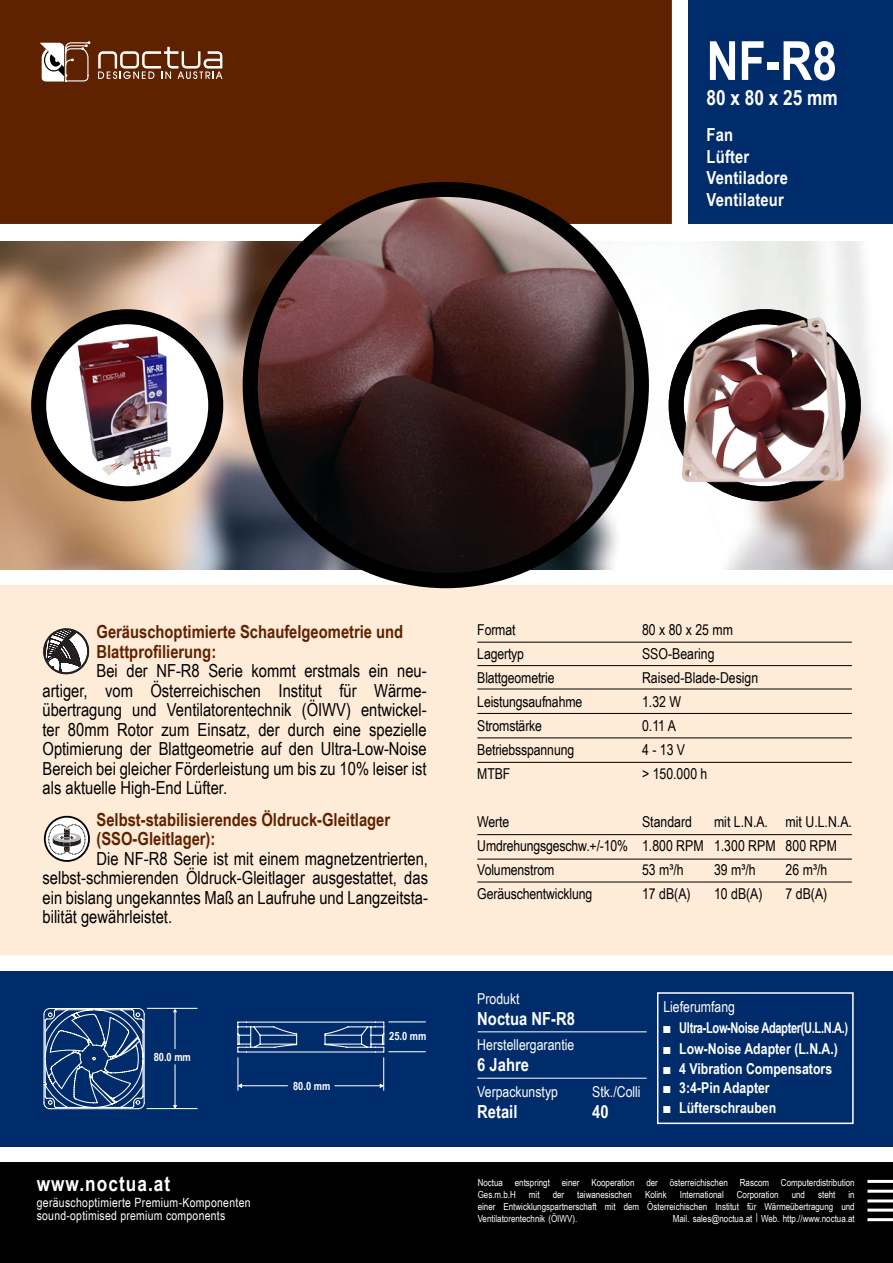
<style>
.page{position:relative;width:893px;height:1263px;background:#fff}
.page>*{position:absolute;margin:0;border:0;box-sizing:border-box;transform-origin:0 0}
.t1{font:700 54px "Arial Narrow";color:#fff}
.t2{font:700 21px "Arial Narrow";letter-spacing:.05em;color:#fff}
.t3{font:18px/19.5px "Arial Narrow";color:#000;text-align:justify}
.t4{font:700 18px/19.5px "Arial Narrow";color:#5f2200}
.t5{font:700 18px "Arial Narrow";letter-spacing:.01em;color:#fff}
.t6{font:15px "Arial Narrow";letter-spacing:-.01em;color:#000}
.t7{font:700 15px "Arial Narrow";color:#fff}
.t8{font:15px "Arial Narrow";color:#fff}
.t9{font:700 15px "Arial Narrow";letter-spacing:-.025em;color:#fff}
.t10{font:12.75px "Arial Narrow";letter-spacing:.025em;color:#fff}
.t11{font:700 11.4px "Arial Narrow";color:#fff}
.t12{font:9.75px "Arial Narrow";color:#fff}
</style>
<div class="page">
<div style="left:0;top:585px;width:893px;height:370px;background:#feebd8"></div>
<img style="left:0;top:241px;width:893px;height:328px">
<div style="left:0;top:971px;width:893px;height:175px;background:#002c6b"></div>
<div style="left:0;top:1162px;width:893px;height:101px;background:#000"></div>
<hr style="left:867px;top:1180px;width:26px;height:3px;background:#fff">
<hr style="left:867px;top:1190px;width:26px;height:3px;background:#fff">
<hr style="left:867px;top:1199px;width:26px;height:3px;background:#fff">
<hr style="left:867px;top:1218px;width:26px;height:3px;background:#fff">
<hr style="left:867px;top:1208px;width:26px;height:3px;background:#fff">
<div style="left:0;top:0;width:672px;height:224px;background:#5f2200"></div>
<svg style="left:98px;top:47px;width:125px;height:32px;background:#885b42"></svg>
<svg style="left:40px;top:41px;width:51px;height:41px"></svg>
<div style="left:689px;top:0;width:204px;height:224px;background:#002c6b"></div>
<svg style="left:39px;top:317px;width:177px;height:177px"></svg>
<div style="left:31px;top:309px;width:192px;height:192px;border:15px solid #000;border-radius:50%"></div>
<div style="left:669px;top:309px;width:192px;height:192px;border:15px solid #000;border-radius:50%"></div>
<hr style="left:478px;top:1031px;width:169px;height:1px;background:#fff">
<hr style="left:477px;top:1078px;width:170px;height:1px;background:#fff">
<hr style="left:477px;top:642px;width:375px;height:1px;background:#000">
<hr style="left:477px;top:665px;width:375px;height:1px;background:#000">
<hr style="left:477px;top:689px;width:375px;height:1px;background:#000">
<hr style="left:477px;top:713px;width:375px;height:1px;background:#000">
<hr style="left:477px;top:737px;width:375px;height:1px;background:#000">
<hr style="left:477px;top:762px;width:375px;height:1px;background:#000">
<hr style="left:477px;top:834px;width:375px;height:1px;background:#000">
<hr style="left:477px;top:859px;width:375px;height:1px;background:#000">
<hr style="left:477px;top:882px;width:375px;height:1px;background:#000">
<div style="left:657px;top:992px;width:197px;height:132px;border:2px solid #fff"></div>
<svg style="left:237px;top:1021px;width:148px;height:32px"></svg>
<hr style="left:237px;top:1057px;width:1px;height:33px;background:#fff">
<hr style="left:383px;top:1057px;width:1px;height:33px;background:#fff">
<hr style="left:335px;top:1085px;width:45px;height:1px;background:#fff">
<svg style="left:380px;top:1083px;width:4px;height:5px"></svg>
<hr style="left:242px;top:1085px;width:45px;height:1px;background:#fff">
<svg style="left:237px;top:1083px;width:5px;height:5px"></svg>
<hr style="left:388px;top:1021px;width:38px;height:1px;background:#fff">
<hr style="left:388px;top:1051px;width:38px;height:1px;background:#fff">
<svg style="left:43px;top:1008px;width:102px;height:102px"></svg>
<hr style="left:174px;top:1012px;width:2px;height:37px;background:#fff">
<hr style="left:147px;top:1108px;width:50px;height:1px;background:#fff">
<hr style="left:147px;top:1008px;width:50px;height:1px;background:#fff">
<hr style="left:175px;top:1065px;width:1px;height:40px;background:#fff">
<svg style="left:173px;top:1105px;width:4px;height:4px"></svg>
<svg style="left:45px;top:817px;width:44px;height:44px;background:#bebab7"></svg>
<svg style="left:43px;top:628px;width:46px;height:46px"></svg>
<div style="left:43px;top:628px;width:46px;height:46px;border:2px solid #231f20;border-radius:50%"></div>
<img style="left:250px;top:189px;width:384px;height:384px">
<div style="left:243px;top:182px;width:406px;height:406px;border:15px solid #000;border-radius:50%"></div>
<img style="left:72px;top:331px;width:105px;height:148px">
<img style="left:675px;top:310px;width:180px;height:179px">
<p class="t1" style="left:707px;top:20px;width:132px">NF-R8</p>
<p class="t2" style="left:707px;top:82px;width:133px">80 x 80 x 25 mm</p>
<p class="t5" style="left:707px;top:121px;width:28px">Fan</p>
<p class="t5" style="left:707px;top:143px;width:44px">Lüfter</p>
<p class="t5" style="left:707px;top:164px;width:83px">Ventiladore</p>
<p class="t5" style="left:707px;top:186px;width:79px">Ventilateur</p>
<p class="t4" style="left:97px;top:621px;width:308px">Geräuschoptimierte Schaufelgeometrie und<br>Blattprofilierung:</p>
<p class="t3" style="left:43px;top:660px;width:386px;text-indent:54px">Bei der NF-R8 Serie kommt erstmals ein neu&shy;artiger, vom Österreichischen Institut für Wärme&shy;übertragung und Ventilatorentechnik (ÖIWV) entwickel&shy;ter 80mm Rotor zum Einsatz, der durch eine spezielle Optimierung der Blattgeometrie auf den Ultra-Low-Noise Bereich bei gleicher Förderleistung um bis zu 10% leiser ist als aktuelle High-End Lüfter.</p>
<p class="t4" style="left:97px;top:809px;width:295px">Selbst-stabilisierendes Öldruck-Gleitlager (SSO-Gleitlager):</p>
<p class="t3" style="left:43px;top:848px;width:387px;text-indent:54px">Die NF-R8 Serie ist mit einem magnetzentrierten, selbst-schmierenden Öldruck-Gleitlager ausgestattet, das ein bislang ungekanntes Maß an Laufruhe und Langzeitsta&shy;bilität gewährleistet.</p>
<p class="t11" style="left:154px;top:1048px;width:39px">80.0 mm</p>
<p class="t2" style="left:37px;top:1168px;width:135px">www.noctua.at</p>
<p class="t10" style="left:37px;top:1193px;width:216px">geräuschoptimierte Premium-Komponenten</p>
<p class="t10" style="left:37px;top:1206px;width:190px">sound-optimised premium components</p>
<p class="t11" style="left:293px;top:1077px;width:39px">80.0 mm</p>
<p class="t11" style="left:389px;top:1027px;width:39px">25.0 mm</p>
<p class="t6" style="left:477px;top:619px;width:40px">Format</p>
<p class="t6" style="left:477px;top:643px;width:48px">Lagertyp</p>
<p class="t6" style="left:477px;top:667px;width:79px">Blattgeometrie</p>
<p class="t6" style="left:477px;top:691px;width:106px">Leistungsaufnahme</p>
<p class="t6" style="left:477px;top:715px;width:66px">Stromstärke</p>
<p class="t6" style="left:477px;top:739px;width:98px">Betriebsspannung</p>
<p class="t6" style="left:477px;top:763px;width:35px">MTBF</p>
<p class="t6" style="left:477px;top:811px;width:33px">Werte</p>
<p class="t6" style="left:477px;top:835px;width:152px">Umdrehungsgeschw.+/-10%</p>
<p class="t6" style="left:477px;top:859px;width:78px">Volumenstrom</p>
<p class="t6" style="left:477px;top:883px;width:116px">Geräuschentwicklung</p>
<p class="t6" style="left:642px;top:619px;width:92px">80 x 80 x 25 mm</p>
<p class="t6" style="left:642px;top:643px;width:74px">SSO-Bearing</p>
<p class="t6" style="left:642px;top:667px;width:118px">Raised-Blade-Design</p>
<p class="t6" style="left:642px;top:691px;width:40px">1.32 W</p>
<p class="t6" style="left:642px;top:715px;width:35px">0.11 A</p>
<p class="t6" style="left:642px;top:739px;width:45px">4 - 13 V</p>
<p class="t6" style="left:642px;top:763px;width:67px">&gt; 150.000 h</p>
<p class="t6" style="left:642px;top:811px;width:51px">Standard</p>
<p class="t6" style="left:642px;top:835px;width:63px">1.800 RPM</p>
<p class="t6" style="left:642px;top:859px;width:43px">53 m³/h</p>
<p class="t6" style="left:642px;top:883px;width:50px">17 dB(A)</p>
<p class="t6" style="left:714px;top:811px;width:56px">mit L.N.A.</p>
<p class="t6" style="left:714px;top:835px;width:63px">1.300 RPM</p>
<p class="t6" style="left:714px;top:859px;width:43px">39 m³/h</p>
<p class="t6" style="left:714px;top:883px;width:50px">10 dB(A)</p>
<p class="t6" style="left:786px;top:811px;width:68px">mit U.L.N.A.</p>
<p class="t6" style="left:786px;top:835px;width:53px">800 RPM</p>
<p class="t6" style="left:786px;top:859px;width:43px">26 m³/h</p>
<p class="t6" style="left:786px;top:883px;width:43px">7 dB(A)</p>
<p class="t8" style="left:477px;top:987px;width:44px">Produkt</p>
<p class="t5" style="left:477px;top:1005px;width:99px">Noctua NF-R8</p>
<p class="t8" style="left:477px;top:1034px;width:99px">Herstellergarantie</p>
<p class="t5" style="left:477px;top:1051px;width:53px">6 Jahre</p>
<p class="t8" style="left:477px;top:1080px;width:82px">Verpackunstyp</p>
<p class="t8" style="left:592px;top:1080px;width:50px">Stk./Colli</p>
<p class="t5" style="left:477px;top:1098px;width:42px">Retail</p>
<p class="t5" style="left:592px;top:1098px;width:18px">40</p>
<p class="t8" style="left:663px;top:996px;width:73px">Lieferumfang</p>
<p class="t9" style="left:663px;top:1017px;width:186px">■ Ultra-Low-Noise Adapter(U.L.N.A.)</p>
<p class="t7" style="left:663px;top:1038px;width:176px">■ Low-Noise Adapter (L.N.A.)</p>
<p class="t7" style="left:663px;top:1057px;width:170px">■ 4 Vibration Compensators</p>
<p class="t7" style="left:663px;top:1077px;width:108px">■ 3:4-Pin Adapter</p>
<p class="t7" style="left:663px;top:1096px;width:114px">■ Lüfterschrauben</p>
<p class="t12" style="left:478px;top:1175px;width:378px">Noctua entspringt einer Kooperation der österreichischen Rascom Computerdistribution</p>
<p class="t12" style="left:478px;top:1187px;width:40px">Ges.m.b.H</p>
<p class="t12" style="left:529px;top:1187px;width:12px">mit</p>
<p class="t12" style="left:553px;top:1187px;width:13px">der</p>
<p class="t12" style="left:577px;top:1187px;width:56px">taiwanesischen</p>
<p class="t12" style="left:645px;top:1187px;width:23px">Kolink</p>
<p class="t12" style="left:680px;top:1187px;width:46px">International</p>
<p class="t12" style="left:737px;top:1187px;width:43px">Corporation</p>
<p class="t12" style="left:792px;top:1187px;width:15px">und</p>
<p class="t12" style="left:818px;top:1187px;width:19px">steht</p>
<p class="t12" style="left:848px;top:1187px;width:8px">in</p>
<p class="t12" style="left:478px;top:1199px;width:378px">einer Entwicklungspartnerschaft mit dem Österreichischen Institut für Wärmeübertragung und</p>
<p class="t12" style="left:478px;top:1211px;width:101px">Ventilatorentechnik (ÖIWV).</p>
<p class="t12" style="left:673px;top:1211px;width:184px">Mail. sales@noctua.at | Web. http.//www.noctua.at</p>
</div>
